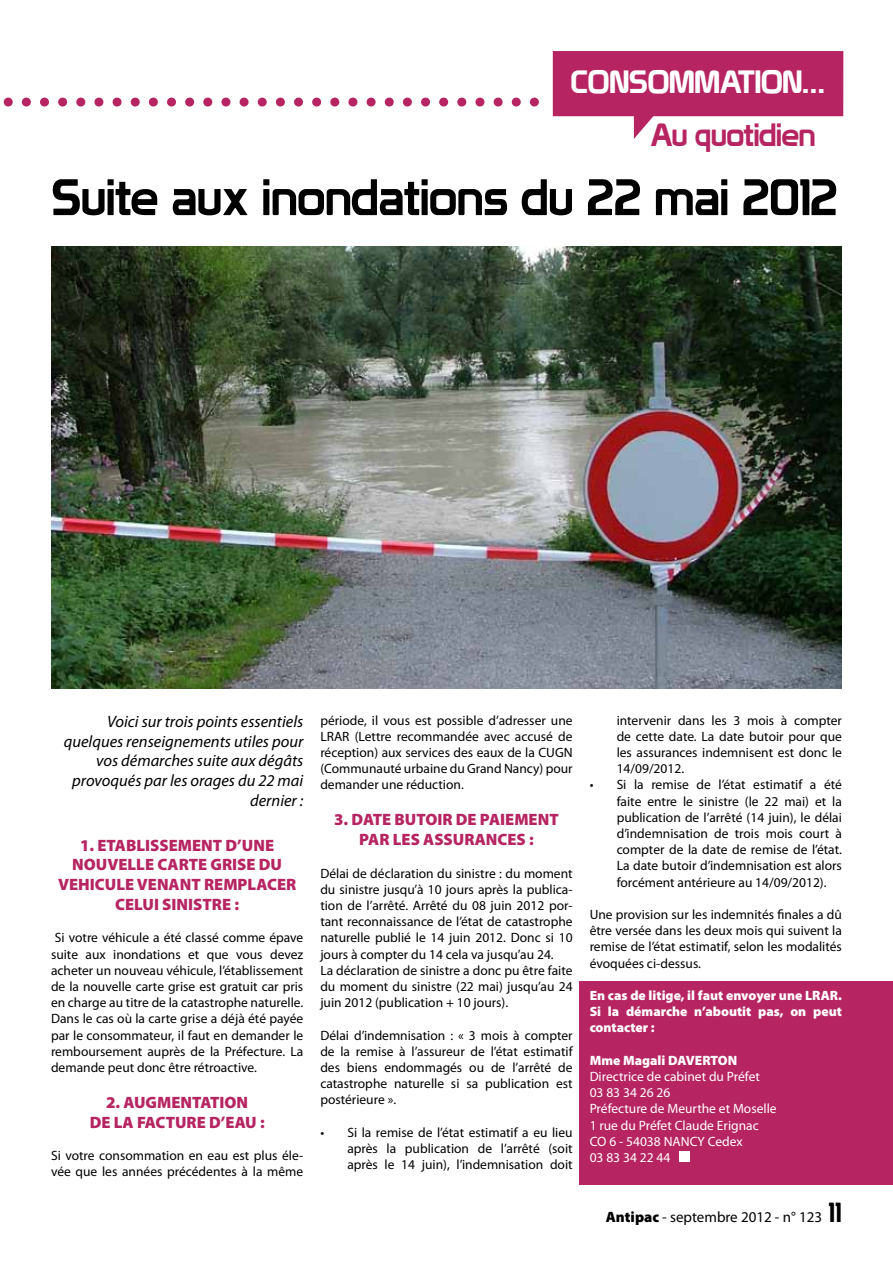
<style>
.page{position:relative;width:893px;height:1263px;background:#fff}
.page>*{position:absolute;margin:0;border:0;box-sizing:border-box;transform-origin:0 0}
.t1{font:49.95px "Prototype";letter-spacing:-.02em;color:#000}
.t2{font:31.5px "Prototype";letter-spacing:-.025em;color:#fff}
.t3{font:31.5px "Prototype";letter-spacing:-.025em;color:#b62561}
.t4{font:900 16.5px/19.8px "Myriad Pro";color:#b62561;text-align:center}
.t5{font:italic 16.5px/19.8px "Myriad Pro";color:#000;text-align:right}
.t6{font:15px "Myriad Pro";color:#000}
.t7{font:13.5px/16.2px "Myriad Pro";color:#000;text-align:justify}
.t8{font:13.5px/16.2px "Myriad Pro";color:#fff}
.t9{font:900 13.5px/16.2px "Myriad Pro";color:#fff;text-align:justify}
.s1{font-weight:900}
.s2{font-family:"Prototype";font-size:27px}
</style>
<div class="page">
<div style="left:580px;top:981px;width:313px;height:204px;background:#b62561"></div>
<div style="left:679px;top:1152px;width:10px;height:10px;background:#fff"></div>
<svg style="left:3px;top:51px;width:840px;height:88px"></svg>
<div style="left:553px;top:67px;width:290px;height:33px;background:#b62561"></div>
<img style="left:51px;top:247px;width:791px;height:442px">
<h2 class="t2" style="left:570px;top:63px;width:256px">CONSOMMATION…</h2>
<h2 class="t3" style="left:650px;top:116px;width:167px">Au quotidien</h2>
<h1 class="t1" style="left:51px;top:167px;width:788px">Suite aux inondations du 22 mai 2012</h1>
<p class="t5" style="left:64px;top:711px;width:241px">Voici sur trois points essentiels quelques renseignements utiles pour vos démarches suite aux dégâts provoqués par les orages du 22 mai dernier :</p>
<p class="t4" style="left:58px;top:834px;width:240px">1. ETABLISSEMENT D’UNE<br>NOUVELLE CARTE GRISE DU<br>VEHICULE VENANT REMPLACER<br>CELUI SINISTRE :</p>
<p class="t7" style="left:51px;top:929px;width:254px">Si votre véhicule a été classé comme épave suite aux inondations et que vous devez acheter un nouveau véhicule, l’établissement de la nouvelle carte grise est gratuit car pris en charge au titre de la catastrophe naturelle.<br>Dans le cas où la carte grise a déjà été payée par le consommateur, il faut en demander le remboursement auprès de la Préfecture. La demande peut donc être rétroactive.</p>
<p class="t4" style="left:90px;top:1092px;width:177px">2. AUGMENTATION<br>DE LA FACTURE D’EAU :</p>
<p class="t7" style="left:51px;top:1147px;width:254px">Si votre consommation en eau est plus éle&shy;vée que les années précédentes à la même</p>
<p class="t7" style="left:320px;top:712px;width:254px">période, il vous est possible d’adresser une LRAR (Lettre recommandée avec accusé de réception) aux services des eaux de la CUGN (Communauté urbaine du Grand Nancy) pour demander une réduction.</p>
<p class="t4" style="left:334px;top:809px;width:226px">3. DATE BUTOIR DE PAIEMENT<br>PAR LES ASSURANCES :</p>
<p class="t7" style="left:320px;top:865px;width:254px;text-align:left">Délai de déclaration du sinistre : du moment du sinistre jusqu’à 10 jours après la publica&shy;tion de l’arrêté. Arrêté du 08 juin 2012 por&shy;tant reconnaissance de l’état de catastrophe naturelle publié le 14 juin 2012. Donc si 10 jours à compter du 14 cela va jusqu’au 24.<br>La déclaration de sinistre a donc pu être faite du moment du sinistre (22 mai) jusqu’au 24 juin 2012 (publication + 10 jours).</p>
<p class="t7" style="left:320px;top:1027px;width:254px">Délai d’indemnisation : « 3 mois à compter de la remise à l’assureur de l’état estimatif des biens endommagés ou de l’arrêté de catastrophe naturelle si sa publication est postérieure ».</p>
<p class="t7" style="left:347px;top:1124px;width:227px;text-indent:-27px">• Si la remise de l’état estimatif a eu lieu après la publication de l’arrêté (soit après le 14 juin), l’indemnisation doit</p>
<p class="t7" style="left:617px;top:712px;width:227px">intervenir dans les 3 mois à compter de cette date. La date butoir pour que les assurances indemnisent est donc le 14/09/2012.</p>
<p class="t7" style="left:617px;top:776px;width:227px;text-indent:-27px">• Si la remise de l’état estimatif a été faite entre le sinistre (le 22 mai) et la publication de l’arrêté (14 juin), le délai d’indemnisation de trois mois court à compter de la date de remise de l’état.<br>La date butoir d’indemnisation est alors forcément antérieure au 14/09/2012).</p>
<p class="t7" style="left:590px;top:906px;width:254px">Une provision sur les indemnités finales a dû être versée dans les deux mois qui suivent la remise de l’état estimatif, selon les modalités évoquées ci-dessus.</p>
<p class="t9" style="left:590px;top:987px;width:254px">En cas de litige, il faut envoyer une LRAR.<br>Si la démarche n’aboutit pas, on peut contacter :</p>
<p class="t9" style="left:590px;top:1051px;width:149px">Mme Magali DAVERTON</p>
<p class="t8" style="left:590px;top:1068px;width:188px">Directrice de cabinet du Préfet<br>03 83 34 26 26<br>Préfecture de Meurthe et Moselle<br>1 rue du Préfet Claude Erignac<br>CO 6 - 54038 NANCY Cedex<br>03 83 34 22 44</p>
<p class="t6" style="left:606px;top:1208px;width:237px"><span class="s1">Antipac</span> - septembre 2012 - n° 123 <span class="s2">11</span></p>
</div>
